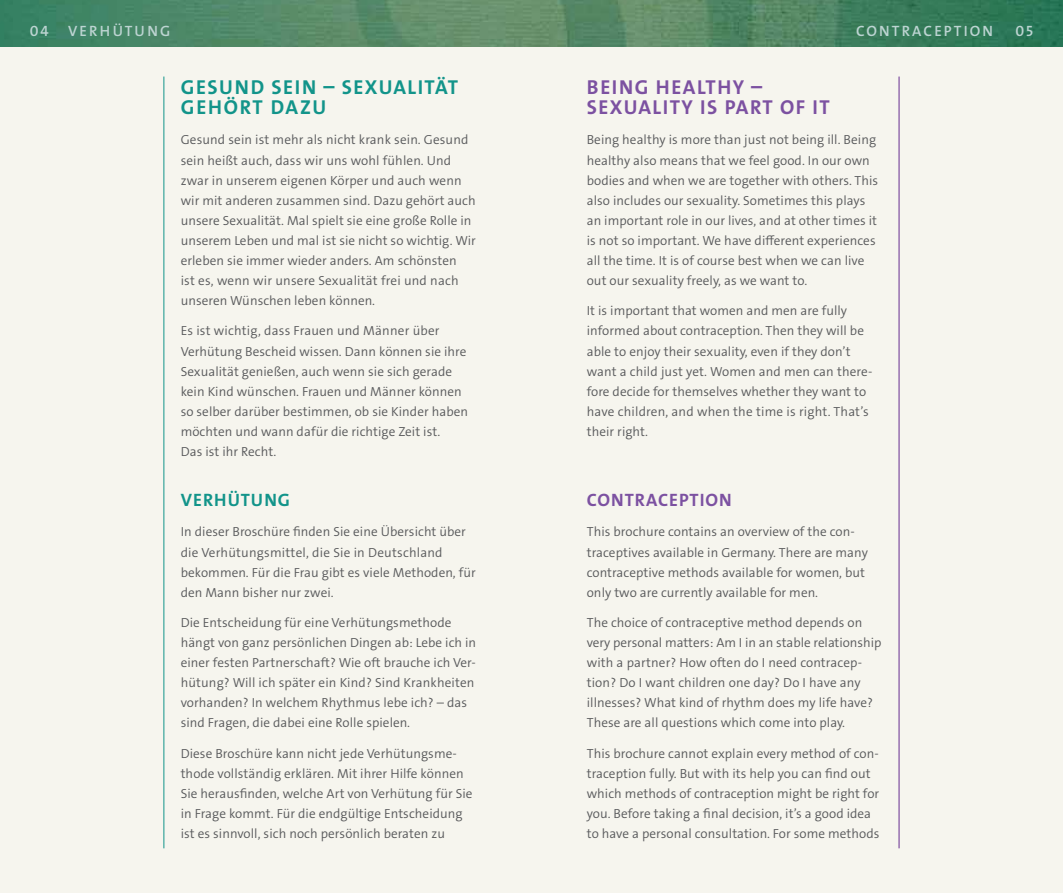
<style>
.page{position:relative;width:1063px;height:893px;background:#f6f5ee}
.page>*{position:absolute;margin:0;border:0;box-sizing:border-box;transform-origin:0 0}
.t1{font:700 20.25px/20.1px "The Sans Os F";letter-spacing:.075em;color:#7c51a1}
.t2{font:700 20.25px/20.1px "The Sans Os F";letter-spacing:.075em;color:#12948a}
.t3{font:700 18px "The Sans Os F";letter-spacing:.055em;color:#7c51a1}
.t4{font:700 18px "The Sans Os F";letter-spacing:.055em;color:#12948a}
.t5{font:15px "The Sans LP6 Se Bld";letter-spacing:.145em;color:#bdd4d2}
.t6{font:13.2px/20.1px "The Sans LP4 Se Lig";letter-spacing:.005em;color:#58595b}
</style>
<div class="page">
<img style="left:0;top:0;width:1063px;height:47px">
<hr style="left:164px;top:77px;width:1px;height:771px;background:#12948a">
<hr style="left:899px;top:77px;width:1px;height:771px;background:#662d91">
<p class="t5" style="left:30px;top:21px;width:20px">04</p>
<p class="t5" style="left:68px;top:21px;width:104px">VERHÜTUNG</p>
<p class="t5" style="left:856px;top:21px;width:139px">CONTRACEPTION</p>
<p class="t5" style="left:1016px;top:21px;width:19px">05</p>
<h1 class="t2" style="left:181px;top:77px;width:279px">GESUND SEIN – SEXUALITÄT<br>GEHÖRT DAZU</h1>
<p class="t6" style="left:181px;top:130px;width:297px">Gesund sein ist mehr als nicht krank sein. Gesund sein heißt auch, dass wir uns wohl fühlen. Und zwar in unserem eigenen Körper und auch wenn wir mit anderen zusammen sind. Dazu gehört auch unsere Sexualität. Mal spielt sie eine große Rolle in unserem Leben und mal ist sie nicht so wichtig. Wir erleben sie immer wieder anders. Am schönsten<br>ist es, wenn wir unsere Sexualität frei und nach unseren Wünschen leben können.</p>
<p class="t6" style="left:181px;top:321px;width:289px">Es ist wichtig, dass Frauen und Männer über Verhütung Bescheid wissen. Dann können sie ihre Sexualität genießen, auch wenn sie sich gerade kein Kind wünschen. Frauen und Männer können so selber darüber bestimmen, ob sie Kinder haben möchten und wann dafür die richtige Zeit ist.<br>Das ist ihr Recht.</p>
<h2 class="t4" style="left:181px;top:489px;width:111px">VERHÜTUNG</h2>
<p class="t6" style="left:181px;top:522px;width:297px">In dieser Broschüre finden Sie eine Übersicht über die Verhütungsmittel, die Sie in Deutschland bekommen. Für die Frau gibt es viele Methoden, für den Mann bisher nur zwei.</p>
<p class="t6" style="left:181px;top:612px;width:297px">Die Entscheidung für eine Verhütungsmethode hängt von ganz persönlichen Dingen ab: Lebe ich in einer festen Partnerschaft? Wie oft brauche ich Ver&shy;hütung? Will ich später ein Kind? Sind Krankheiten vorhanden? In welchem Rhythmus lebe ich? – das sind Fragen, die dabei eine Rolle spielen.</p>
<p class="t6" style="left:181px;top:743px;width:293px">Diese Broschüre kann nicht jede Verhütungsme&shy;thode vollständig erklären. Mit ihrer Hilfe können Sie herausfinden, welche Art von Verhütung für Sie in Frage kommt. Für die endgültige Entscheidung ist es sinnvoll, sich noch persönlich beraten zu</p>
<h1 class="t1" style="left:587px;top:77px;width:244px">BEING HEALTHY –<br>SEXUALITY IS PART OF IT</h1>
<p class="t6" style="left:587px;top:130px;width:293px">Being healthy is more than just not being ill. Being healthy also means that we feel good. In our own bodies and when we are together with others. This also includes our sexuality. Sometimes this plays an important role in our lives, and at other times it is not so important. We have different experiences all the time. It is of course best when we can live out our sexuality freely, as we want to.</p>
<p class="t6" style="left:587px;top:301px;width:287px">It is important that women and men are fully informed about contraception. Then they will be able to enjoy their sexuality, even if they don’t want a child just yet. Women and men can there&shy;fore decide for themselves whether they want to have children, and when the time is right. That’s their right.</p>
<h2 class="t3" style="left:587px;top:489px;width:146px">CONTRACEPTION</h2>
<p class="t6" style="left:587px;top:522px;width:283px">This brochure contains an overview of the con&shy;traceptives available in Germany. There are many contraceptive methods available for women, but only two are currently available for men.</p>
<p class="t6" style="left:587px;top:612px;width:296px">The choice of contraceptive method depends on very personal matters: Am I in an stable relationship with a partner? How often do I need contracep&shy;tion? Do I want children one day? Do I have any illnesses? What kind of rhythm does my life have?<br>These are all questions which come into play.</p>
<p class="t6" style="left:587px;top:743px;width:294px">This brochure cannot explain every method of con&shy;traception fully. But with its help you can find out which methods of contraception might be right for you. Before taking a final decision, it’s a good idea to have a personal consultation. For some methods</p>
</div>
